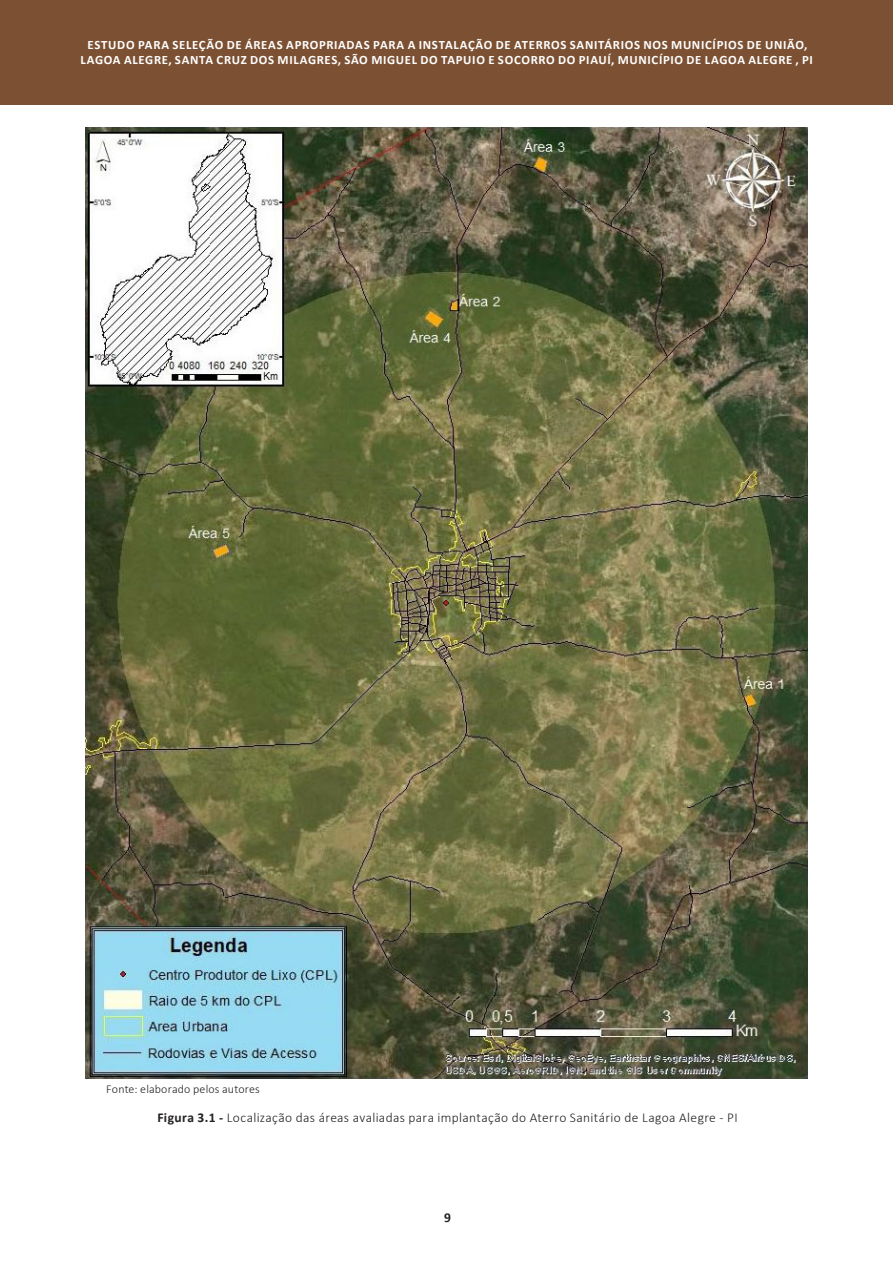
<style>
.page{position:relative;width:893px;height:1263px;background:#fff}
.page>*{position:absolute;margin:0;border:0;box-sizing:border-box;transform-origin:0 0}
.t1{font:300 13.5px "Calibri";letter-spacing:.025em;color:#231f20}
.t2{font:700 13.5px "Calibri";color:#231f20}
.t3{font:700 12.75px/15.3px "Calibri";letter-spacing:.05em;color:#fff;text-align:center}
.t4{font:300 12px "Calibri";letter-spacing:.01em;color:#231f20}
.s1{font-weight:700}
</style>
<div class="page">
<div style="left:0;top:0;width:893px;height:105px;background:#7c5133"></div>
<img style="left:85px;top:128px;width:723px;height:950px">
<p class="t3" style="left:81px;top:37px;width:734px">ESTUDO PARA SELEÇÃO DE ÁREAS APROPRIADAS PARA A INSTALAÇÃO DE ATERROS SANITÁRIOS NOS MUNICÍPIOS DE UNIÃO,<br>LAGOA ALEGRE, SANTA CRUZ DOS MILAGRES, SÃO MIGUEL DO TAPUIO E SOCORRO DO PIAUÍ, MUNICÍPIO DE LAGOA ALEGRE , PI</p>
<p class="t4" style="left:106px;top:1082px;width:155px">Fonte: elaborado pelos autores</p>
<p class="t1" style="left:157px;top:1109px;width:582px"><span class="s1">Figura 3.1 -</span> Localização das áreas avaliadas para implantação do Aterro Sanitário de Lagoa Alegre - PI</p>
<p class="t2" style="left:444px;top:1208px;width:8px">9</p>
</div>
